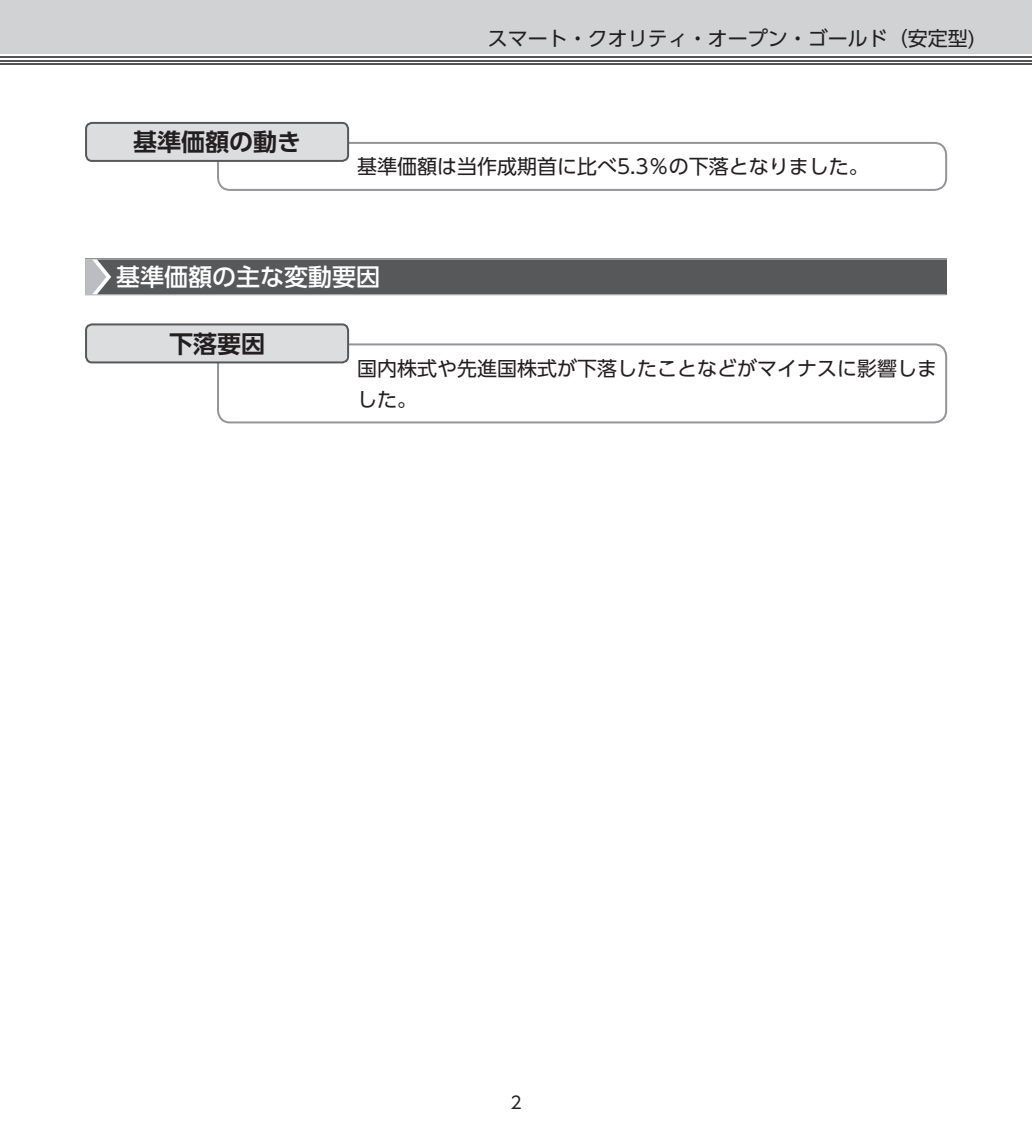
<style>
.page{position:relative;width:1032px;height:1134px;background:#fff}
.page>*{position:absolute;margin:0;border:0;box-sizing:border-box;transform-origin:0 0}
.t1{font:24px "UD Shin Go Pro Medium 90 msp RKSJ H";color:#fff}
.t2{font:24px "UD Shin Go Pro De Bold 90 msp RKSJ H";color:#231f20}
.t3{font:20px/31px "UD Shin Go Pro Regular 90 msp RKSJ H";color:#231f20}
.t4{font:17px "UD Shin Go Pro Regular 90 msp RKSJ H";color:#231f20}
</style>
<div class="page">
<div style="left:0;top:0;width:1032px;height:54px;background:#d1d2d4"></div>
<hr style="left:0;top:63px;width:1032px;height:2px;background:#535355">
<hr style="left:0;top:60px;width:1032px;height:1px;background:#535355">
<hr style="left:0;top:56px;width:1032px;height:2px;background:#535355">
<div style="left:85px;top:259px;width:862px;height:36px;background:#57585a"></div>
<hr style="left:85px;top:294px;width:861px;height:1px;background:#bcbdc0">
<hr style="left:85px;top:258px;width:862px;height:2px;background:#bcbdc0">
<svg style="left:85px;top:259px;width:26px;height:36px"></svg>
<div style="left:217px;top:142px;width:730px;height:49px;border:2px solid #939598;border-radius:12px"></div>
<div style="left:86px;top:123px;width:262px;height:38px;background:#dcdddf;border-radius:6px"></div>
<div style="left:85px;top:122px;width:264px;height:40px;border:2px solid #57585a;border-radius:6px"></div>
<div style="left:217px;top:343px;width:730px;height:80px;border:2px solid #939598;border-radius:12px"></div>
<div style="left:86px;top:324px;width:262px;height:38px;background:#dcdddf;border-radius:6px"></div>
<div style="left:85px;top:323px;width:264px;height:40px;border:2px solid #57585a;border-radius:6px"></div>
<p class="t2" style="left:133px;top:133px;width:170px">基準価額の動き</p>
<p class="t3" style="left:488px;top:26px;width:489px">スマート・クオリティ・オープン・ゴールド（安定型)</p>
<p class="t3" style="left:357px;top:154px;width:513px">基準価額は当作成期首に比べ5.3％の下落となりました。</p>
<p class="t1" style="left:116px;top:268px;width:266px">基準価額の主な変動要因</p>
<p class="t2" style="left:169px;top:334px;width:98px">下落要因</p>
<p class="t3" style="left:357px;top:355px;width:581px">国内株式や先進国株式が下落したことなどがマイナスに影響しました。</p>
<p class="t4" style="left:510px;top:1096px;width:13px">2</p>
</div>
